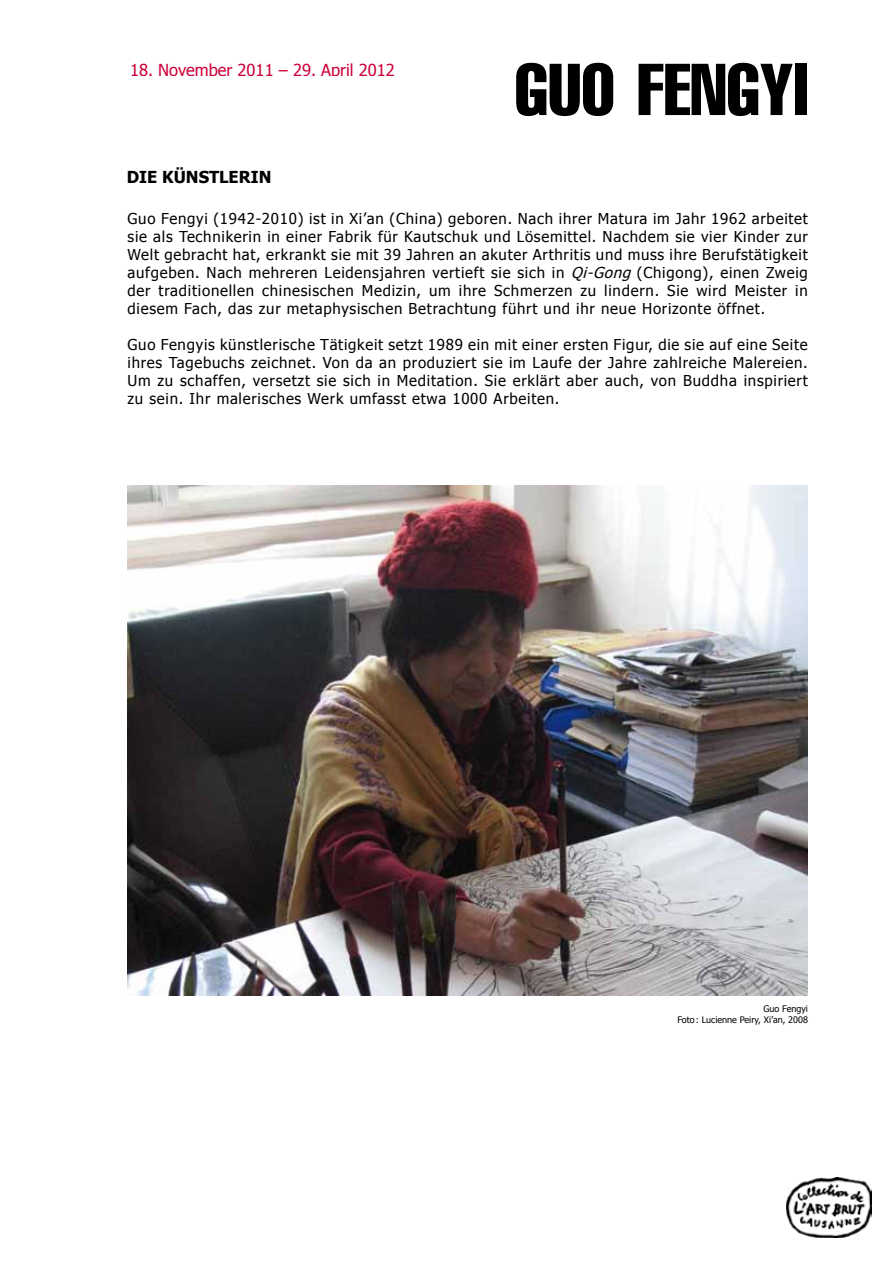
<style>
.page{position:relative;width:893px;height:1263px;background:#fff}
.page>*{position:absolute;margin:0;border:0;box-sizing:border-box;transform-origin:0 0}
.t1{font:extra-condensed 72px "Helvetica";color:#000}
.t2{font:16.5px "Tahoma";color:#cd0039}
.t3{font:700 16.5px "Tahoma";color:#000}
.t4{font:15px/18px "Tahoma";letter-spacing:.05em;color:#000;text-align:justify}
.t5{font:9px/10.8px "Tahoma";color:#000;text-align:right}
.s1{font-style:italic}
</style>
<div class="page">
<img style="left:128px;top:485px;width:680px;height:510px">
<img style="left:787px;top:1178px;width:85px;height:59px">
<p class="t2" style="left:130px;top:59px;width:266px">18. November 2011 – 29. April 2012</p>
<h1 class="t1" style="left:515px;top:44px;width:295px">GUO FENGYI</h1>
<p class="t3" style="left:127px;top:165px;width:146px">DIE KÜNSTLERIN</p>
<p class="t4" style="left:128px;top:209px;width:682px">Guo Fengyi (1942-2010) ist in Xi’an (China) geboren. Nach ihrer Matura im Jahr 1962 arbeitet sie als Technikerin in einer Fabrik für Kautschuk und Lösemittel. Nachdem sie vier Kinder zur Welt gebracht hat, erkrankt sie mit 39 Jahren an akuter Arthritis und muss ihre Berufstätigkeit aufgeben. Nach mehreren Leidensjahren vertieft sie sich in <span class="s1">Qi-Gong</span> (Chigong), einen Zweig der traditionellen chinesischen Medizin, um ihre Schmerzen zu lindern. Sie wird Meister in diesem Fach, das zur metaphysischen Betrachtung führt und ihr neue Horizonte öffnet.</p>
<p class="t4" style="left:128px;top:335px;width:682px">Guo Fengyis künstlerische Tätigkeit setzt 1989 ein mit einer ersten Figur, die sie auf eine Seite ihres Tagebuchs zeichnet. Von da an produziert sie im Laufe der Jahre zahlreiche Malereien.<br>Um zu schaffen, versetzt sie sich in Meditation. Sie erklärt aber auch, von Buddha inspiriert zu sein. Ihr malerisches Werk umfasst etwa 1000 Arbeiten.</p>
<p class="t5" style="left:677px;top:1003px;width:132px">Guo Fengyi<br>Foto: Lucienne Peiry, Xi’an, 2008</p>
</div>
